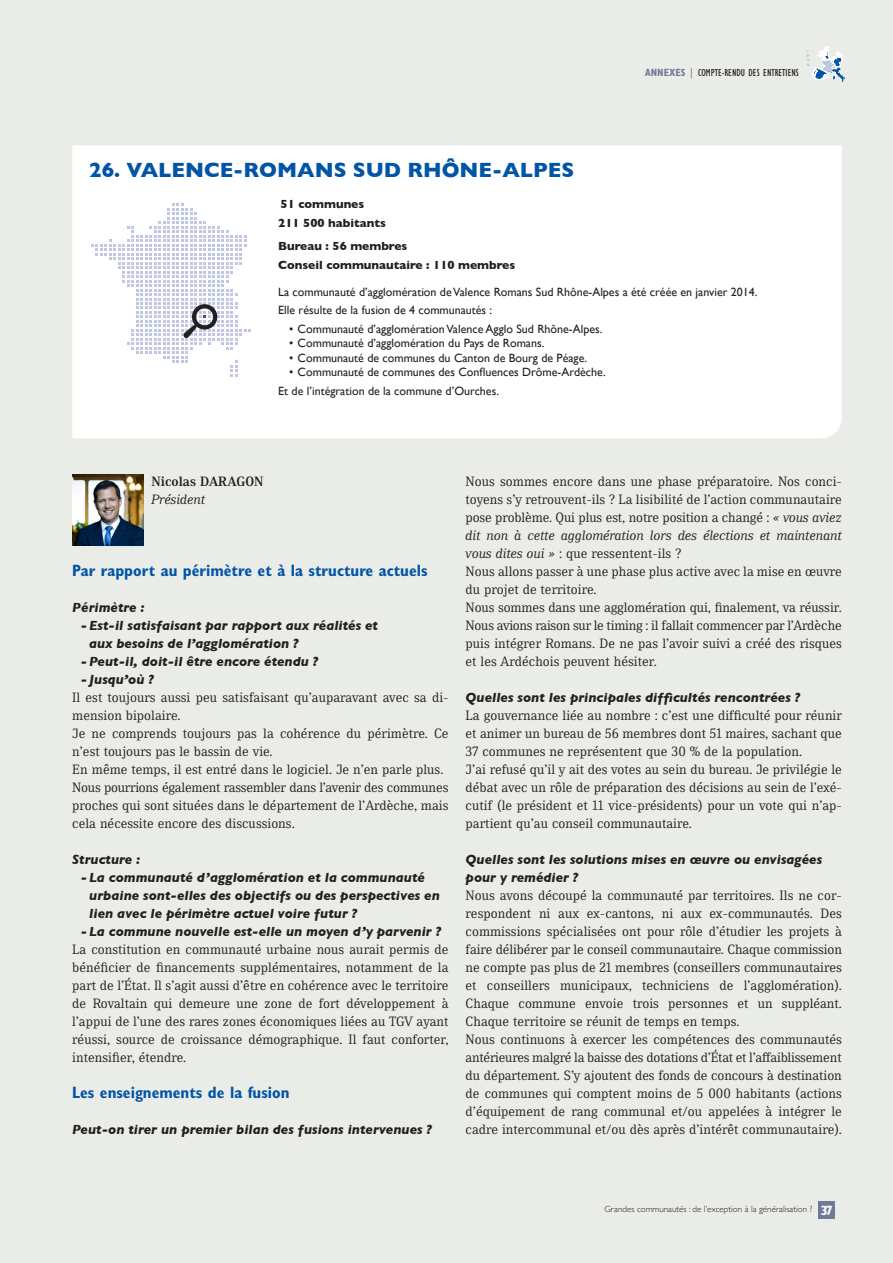
<style>
.page{position:relative;width:893px;height:1263px;background:#eaede7}
.page>*{position:absolute;margin:0;border:0;box-sizing:border-box;transform-origin:0 0}
.t1{font:700 21px "Gill Sans";color:#0154a6}
.interview_intertitre{font:700 condensed 16.5px "Gill Sans";color:#0154a6}
.Interview-Texte_Cour{font:13.5px/18px "Skopex Serif";color:#231f20;text-align:justify}
.interview_question{font:italic 700 13.5px/18px "Gill Sans";color:#231f20}
.interview_-_nom_pren{font:700 13.5px "Skopex Serif";color:#231f20}
.interview_fonction{font:italic 13.5px "Skopex Serif";color:#231f20}
.t2{font:700 condensed 13.5px "Gill Sans";color:#fff}
.t3{font:12px/18.6px "Gill Sans";color:#231f20}
.t4{font:700 12px/18.6px "Gill Sans";color:#231f20}
.t5{font:condensed 10.5px "Gill Sans";color:#231f20}
.t6{font:300 9px "Gill Sans";color:#231f20}
.s1{font-weight:700;color:#727998}
.s2{color:#727998}
.s3{font-style:italic}
</style>
<div class="page">
<img style="left:72px;top:475px;width:71px;height:71px">
<div style="left:72px;top:145px;width:770px;height:293px;background:#fff"></div>
<svg style="left:91px;top:203px;width:160px;height:174px"></svg>
<div style="left:819px;top:1201px;width:16px;height:17px;background:#727998"></div>
<svg style="left:806px;top:47px;width:39px;height:35px"></svg>
<p class="t5" style="left:645px;top:67px;width:155px"><span class="s1">ANNEXES</span> <span class="s2">|</span> COMPTE-RENDU DES ENTRETIENS</p>
<p class="t1" style="left:89px;top:153px;width:487px">26. VALENCE-ROMANS SUD RHÔNE-ALPES</p>
<p class="t4" style="left:278px;top:195px;width:109px">51 communes<br>211 500 habitants</p>
<p class="t4" style="left:278px;top:236px;width:238px">Bureau : 56 membres<br>Conseil communautaire : 110 membres</p>
<p class="t3" style="left:278px;top:282px;width:481px">La communauté d’agglomération de Valence Romans Sud Rhône-Alpes a été créée en janvier 2014.<br>Elle résulte de la fusion de 4 communautés :</p>
<p class="t3" style="left:289px;top:319px;width:315px">• Communauté d’agglomération Valence Agglo Sud Rhône-Alpes.</p>
<p class="t3" style="left:289px;top:334px;width:257px">• Communauté d’agglomération du Pays de Romans.</p>
<p class="t3" style="left:289px;top:348px;width:300px">• Communauté de communes du Canton de Bourg de Péage.</p>
<p class="t3" style="left:278px;top:363px;width:329px;text-indent:11px">• Communauté de communes des Confluences Drôme-Ardèche.<br>Et de l’intégration de la commune d’Ourches.</p>
<p class="interview_-_nom_pren" style="left:152px;top:474px;width:113px">Nicolas DARAGON</p>
<p class="interview_fonction" style="left:152px;top:492px;width:55px">Président</p>
<p class="interview_intertitre" style="left:72px;top:561px;width:357px">Par rapport au périmètre et à la structure actuels</p>
<p class="interview_question" style="left:72px;top:598px;width:74px">Périmètre :</p>
<p class="interview_question" style="left:89px;top:616px;width:290px;text-indent:-9px">-Est-il satisfaisant par rapport aux réalités et aux besoins de l’agglomération ?</p>
<p class="interview_question" style="left:81px;top:652px;width:239px">-Peut-il, doit-il être encore étendu ?</p>
<p class="interview_question" style="left:81px;top:670px;width:75px">- Jusqu’où ?</p>
<p class="Interview-Texte_Cour" style="left:72px;top:688px;width:378px">Il est toujours aussi peu satisfaisant qu’auparavant avec sa di&shy;mension bipolaire.</p>
<p class="Interview-Texte_Cour" style="left:72px;top:724px;width:378px">Je ne comprends toujours pas la cohérence du périmètre. Ce n’est toujours pas le bassin de vie.</p>
<p class="Interview-Texte_Cour" style="left:72px;top:760px;width:373px">En même temps, il est entré dans le logiciel. Je n’en parle plus.</p>
<p class="Interview-Texte_Cour" style="left:72px;top:778px;width:378px">Nous pourrions également rassembler dans l’avenir des communes proches qui sont situées dans le département de l’Ardèche, mais cela nécessite encore des discussions.</p>
<p class="interview_question" style="left:72px;top:850px;width:70px">Structure :</p>
<p class="interview_question" style="left:89px;top:868px;width:352px;text-indent:-9px">- La communauté d’agglomération et la communauté urbaine sont-elles des objectifs ou des perspectives en lien avec le périmètre actuel voire futur ?</p>
<p class="interview_question" style="left:81px;top:922px;width:362px">- La commune nouvelle est-elle un moyen d’y parvenir ?</p>
<p class="Interview-Texte_Cour" style="left:72px;top:940px;width:378px">La constitution en communauté urbaine nous aurait permis de bénéficier de financements supplémentaires, notamment de la part de l’État. Il s’agit aussi d’être en cohérence avec le territoire de Rovaltain qui demeure une zone de fort développement à l’appui de l’une des rares zones économiques liées au TGV ayant réussi, source de croissance démographique. Il faut conforter, intensifier, étendre.</p>
<p class="interview_intertitre" style="left:72px;top:1083px;width:219px">Les enseignements de la fusion</p>
<p class="interview_question" style="left:72px;top:1120px;width:361px">Peut-on tirer un premier bilan des fusions intervenues ?</p>
<p class="Interview-Texte_Cour" style="left:466px;top:472px;width:378px">Nous sommes encore dans une phase préparatoire. Nos conci&shy;toyens s’y retrouvent-ils ? La lisibilité de l’action communautaire pose problème. Qui plus est, notre position a changé : <span class="s3">« vous aviez dit non à cette agglomération lors des élections et maintenant vous dites oui »</span> : que ressentent-ils ?</p>
<p class="Interview-Texte_Cour" style="left:466px;top:562px;width:378px">Nous allons passer à une phase plus active avec la mise en œuvre du projet de territoire.</p>
<p class="Interview-Texte_Cour" style="left:466px;top:598px;width:378px">Nous sommes dans une agglomération qui, finalement, va réussir.</p>
<p class="Interview-Texte_Cour" style="left:466px;top:616px;width:378px">Nous avions raison sur le timing : il fallait commencer par l’Ardèche puis intégrer Romans. De ne pas l’avoir suivi a créé des risques et les Ardéchois peuvent hésiter.</p>
<p class="interview_question" style="left:466px;top:688px;width:336px">Quelles sont les principales difficultés rencontrées ?</p>
<p class="Interview-Texte_Cour" style="left:466px;top:706px;width:378px">La gouvernance liée au nombre : c’est une difficulté pour réunir et animer un bureau de 56 membres dont 51 maires, sachant que 37 communes ne représentent que 30 % de la population.</p>
<p class="Interview-Texte_Cour" style="left:466px;top:760px;width:378px">J’ai refusé qu’il y ait des votes au sein du bureau. Je privilégie le débat avec un rôle de préparation des décisions au sein de l’exé&shy;cutif (le président et 11 vice-présidents) pour un vote qui n’ap&shy;partient qu’au conseil communautaire.</p>
<p class="interview_question" style="left:466px;top:850px;width:358px">Quelles sont les solutions mises en œuvre ou envisagées pour y remédier ?</p>
<p class="Interview-Texte_Cour" style="left:466px;top:886px;width:378px">Nous avons découpé la communauté par territoires. Ils ne cor&shy;respondent ni aux ex-cantons, ni aux ex-communautés. Des commissions spécialisées ont pour rôle d’étudier les projets à faire délibérer par le conseil communautaire. Chaque commission ne compte pas plus de 21 membres (conseillers communautaires et conseillers municipaux, techniciens de l’agglomération).<br>Chaque commune envoie trois personnes et un suppléant.<br>Chaque territoire se réunit de temps en temps.</p>
<p class="Interview-Texte_Cour" style="left:466px;top:1030px;width:378px">Nous continuons à exercer les compétences des communautés antérieures malgré la baisse des dotations d’État et l’affaiblissement du département. S’y ajoutent des fonds de concours à destination de communes qui comptent moins de 5 000 habitants (actions d’équipement de rang communal et/ou appelées à intégrer le cadre intercommunal et/ou dès après d’intérêt communautaire).</p>
<p class="t6" style="left:604px;top:1202px;width:209px">Grandes communautés : de l’exception à la généralisation ?</p>
<p class="t2" style="left:821px;top:1202px;width:14px">37</p>
</div>
